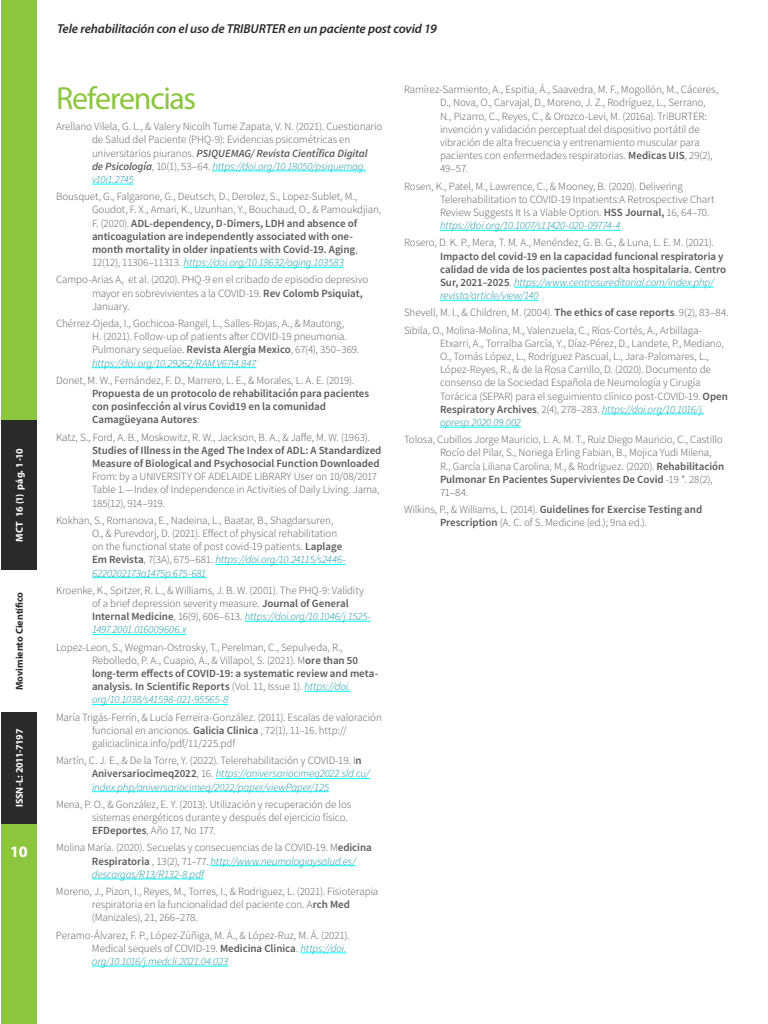
<style>
.page{position:relative;width:768px;height:1024px;background:#fff}
.page>*{position:absolute;margin:0;border:0;box-sizing:border-box;transform-origin:0 0}
.t1{font:32px "Myriad Pro";letter-spacing:-.04em;color:#8cc63f}
.t2{font:700 16px "Myriad Pro";color:#fff}
.t3{font:italic 600 13px "Myriad Pro";letter-spacing:-.01em;color:#2a2a2a}
.t4{font:300 11px/13.2px "Source Sans Pro";letter-spacing:-.01em;color:#5a5a5a}
.t5{font:600 11px/13.2px "Source Sans Pro";letter-spacing:-.005em;color:#5a5a5a}
.t6{font:italic 300 11px/13.2px "Source Sans Pro";letter-spacing:-.01em;color:#09909f}
.t7{font:700 10px "Myriad Pro";letter-spacing:-.015em;color:#fff}
.t8{font:700 10px "Myriad Pro";color:#2a2a2a}
.s1{font-weight:600;font-style:italic}
.s2{font-style:italic;color:#09909f}
.s3{font-weight:600}
.s4{font-weight:300}
.s5{font-style:normal;color:#5a5a5a}
.s6{font-weight:600;font-style:normal;color:#5a5a5a}
.s7{font-weight:300;font-style:italic;color:#09909f}
</style>
<div class="page">
<div style="left:1px;top:712px;width:36px;height:312px;background:#8cc63f"></div>
<div style="left:1px;top:0;width:36px;height:570px;background:#8cc63f"></div>
<div style="left:1px;top:420px;width:36px;height:150px;background:#2a2a2a"></div>
<div style="left:1px;top:712px;width:36px;height:112px;background:#2a2a2a"></div>
<hr style="left:212px;top:171px;width:154px;height:1px;background:#0ff">
<hr style="left:92px;top:184px;width:42px;height:1px;background:#0ff">
<hr style="left:184px;top:267px;width:160px;height:1px;background:#0ff">
<hr style="left:92px;top:367px;width:164px;height:1px;background:#0ff">
<hr style="left:215px;top:564px;width:131px;height:1px;background:#0ff">
<hr style="left:92px;top:577px;width:114px;height:1px;background:#0ff">
<hr style="left:245px;top:621px;width:126px;height:1px;background:#0ff">
<hr style="left:92px;top:634px;width:94px;height:1px;background:#0ff">
<hr style="left:304px;top:691px;width:46px;height:1px;background:#0ff">
<hr style="left:92px;top:704px;width:136px;height:1px;background:#0ff">
<hr style="left:216px;top:778px;width:154px;height:1px;background:#0ff">
<hr style="left:92px;top:791px;width:237px;height:1px;background:#0ff">
<hr style="left:211px;top:865px;width:145px;height:1px;background:#0ff">
<hr style="left:92px;top:879px;width:112px;height:1px;background:#0ff">
<hr style="left:300px;top:953px;width:46px;height:1px;background:#0ff">
<hr style="left:92px;top:966px;width:136px;height:1px;background:#0ff">
<hr style="left:440px;top:230px;width:181px;height:1px;background:#0ff">
<hr style="left:514px;top:287px;width:200px;height:1px;background:#0ff">
<hr style="left:440px;top:300px;width:99px;height:1px;background:#0ff">
<hr style="left:602px;top:414px;width:102px;height:1px;background:#0ff">
<hr style="left:440px;top:427px;width:81px;height:1px;background:#0ff">
<p class="t7" style="left:13px;top:542px;width:95px;rotate:-90deg">MCT 16 (1) pág. 1-10</p>
<p class="t8" style="left:13px;top:690px;width:100px;rotate:-90deg">Movimiento Científico</p>
<p class="t7" style="left:13px;top:807px;width:80px;rotate:-90deg">ISSN-L: 2011-7197</p>
<h2 class="t2" style="left:10px;top:841px;width:19px">10</h2>
<p class="t3" style="left:57px;top:20px;width:381px">Tele rehabilitación con el uso de TRIBURTER en un paciente post covid 19</p>
<h1 class="t1" style="left:56px;top:79px;width:142px">Referencias</h1>
<p class="t4" style="left:92px;top:120px;width:292px;text-indent:-36px">Arellano Vilela, G. L., &amp; Valery Nicolh Tume Zapata, V. N. (2021). Cuestionario de Salud del Paciente (PHQ-9): Evidencias psicométricas en universitarios piuranos. <span class="s1">PSIQUEMAG/ Revista Científica Digital<br>de Psicología</span>, 10(1), 53–64. <span class="s2">https://doi.org/10.18050/psiquemag. v10i1.2745</span></p>
<p class="t4" style="left:92px;top:190px;width:291px;text-indent:-36px">Bousquet, G., Falgarone, G., Deutsch, D., Derolez, S., Lopez-Sublet, M., Goudot, F. X., Amari, K., Uzunhan, Y., Bouchaud, O., &amp; Pamoukdjian, F. (2020). <span class="s3">ADL-dependency, D-Dimers, LDH and absence of anticoagulation are independently associated with one&shy;month mortality in older inpatients with Covid-19. Aging</span>, 12(12), 11306–11313. <span class="s2">https://doi.org/10.18632/aging.103583</span></p>
<p class="t4" style="left:92px;top:273px;width:278px;text-indent:-36px">Campo-Arias A, et al. (2020). PHQ-9 en el cribado de episodio depresivo mayor en sobrevivientes a la COVID-19. <span class="s3">Rev Colomb Psiquiat,<br></span>January.</p>
<p class="t4" style="left:92px;top:317px;width:269px;text-indent:-36px">Chérrez-Ojeda, I., Gochicoa-Rangel, L., Salles-Rojas, A., &amp; Mautong,<br>H. (2021). Follow-up of patients after COVID-19 pneumonia.<br>Pulmonary sequelae. <span class="s3">Revista Alergia Mexico</span>, 67(4), 350–369. <span class="s2">https://doi.org/10.29262/RAM.V67I4.847</span></p>
<p class="t4" style="left:56px;top:374px;width:300px">Donet, M. W., Fernández, F. D., Marrero, L. E., &amp; Morales, L. A. E. (2019).</p>
<p class="t5" style="left:92px;top:387px;width:279px">Propuesta de un protocolo de rehabilitación para pacientes con posinfección al virus Covid19 en la comunidad<br>Camagüeyana Autores<span class="s4">:</span></p>
<p class="t4" style="left:56px;top:430px;width:315px">Katz, S., Ford, A. B., Moskowitz, R. W., Jackson, B. A., &amp; Jaffe, M. W. (1963).</p>
<p class="t5" style="left:92px;top:443px;width:291px">Studies of Illness in the Aged The Index of ADL: A Standardized<br>Measure of Biological and Psychosocial Function Downloaded</p>
<p class="t4" style="left:92px;top:470px;width:289px">From: by a UNIVERSITY OF ADELAIDE LIBRARY User on 10/08/2017<br>Table 1.—Index of Independence in Activities of Daily Living. Jama,<br>185(12), 914–919.</p>
<p class="t4" style="left:92px;top:514px;width:255px;text-indent:-36px">Kokhan, S., Romanova, E., Nadeina, L., Baatar, B., Shagdarsuren, O., &amp; Purevdorj, D. (2021). Effect of physical rehabilitation on the functional state of post covid-19 patients. <span class="s3">Laplage Em Revista</span>, 7(3A), 675–681. <span class="s2">https://doi.org/10.24115/s2446- 6220202173a1475p.675-681</span></p>
<p class="t4" style="left:92px;top:584px;width:280px;text-indent:-36px">Kroenke, K., Spitzer, R. L., &amp; Williams, J. B. W. (2001). The PHQ-9: Validity of a brief depression severity measure. <span class="s3">Journal of General Internal Medicine</span>, 16(9), 606–613. <span class="s2">https://doi.org/10.1046/j.1525- 1497.2001.016009606.x</span></p>
<p class="t4" style="left:92px;top:640px;width:288px;text-indent:-36px">Lopez-Leon, S., Wegman-Ostrosky, T., Perelman, C., Sepulveda, R., Rebolledo, P. A., Cuapio, A., &amp; Villapol, S. (2021). M<span class="s3">ore than 50 long-term effects of COVID-19: a systematic review and meta&shy;analysis. In Scientific Reports</span> (Vol. 11, Issue 1). <span class="s2">https://doi. org/10.1038/s41598-021-95565-8</span></p>
<p class="t4" style="left:92px;top:710px;width:291px;text-indent:-36px">María Trigás-Ferrín, &amp; Lucía Ferreira-González. (2011). Escalas de valoración funcional en ancionos. <span class="s3">Galicia Clinica</span> , 72(1), 11–16. http:// galiciaclinica.info/pdf/11/225.pdf</p>
<p class="t6" style="left:92px;top:754px;width:279px;text-indent:-36px"><span class="s5">Martín, C. J. E., &amp; De la Torre, Y. (2022). Telerehabilitación y COVID-19. I</span><span class="s6">n<br>Aniversariocimeq2022</span><span class="s5">, 16.</span> https://aniversariocimeq2022.sld.cu/ index.php/aniversariocimeq/2022/paper/viewPaper/125</p>
<p class="t4" style="left:92px;top:798px;width:261px;text-indent:-36px">Mena, P. O., &amp; González, E. Y. (2013). Utilización y recuperación de los sistemas energéticos durante y después del ejercicio físico.<br><span class="s3">EFDeportes</span>, Año 17, No 177.</p>
<p class="t4" style="left:92px;top:841px;width:281px;text-indent:-36px">Molina María. (2020). Secuelas y consecuencias de la COVID-19. M<span class="s3">edicina<br>Respiratoria</span> , 13(2), 71–77. <span class="s2">http://www.neumologiaysalud.es/ descargas/R13/R132-8.pdf</span></p>
<p class="t4" style="left:92px;top:885px;width:288px;text-indent:-36px">Moreno, J., Pizon, I., Reyes, M., Torres, I., &amp; Rodriguez, L. (2021). Fisioterapia respiratoria en la funcionalidad del paciente con. A<span class="s3">rch Med </span>(Manizales), 21, 266–278.</p>
<p class="t4" style="left:92px;top:928px;width:259px;text-indent:-36px">Peramo-Álvarez, F. P., López-Zúñiga, M. Á., &amp; López-Ruz, M. Á. (2021).<br>Medical sequels of COVID-19. <span class="s3">Medicina Clinica</span>. <span class="s2">https://doi. org/10.1016/j.medcli.2021.04.023</span></p>
<p class="t4" style="left:440px;top:83px;width:280px;text-indent:-36px">Ramírez-Sarmiento, A., Espitia, Á., Saavedra, M. F., Mogollón, M., Cáceres, D., Nova, O., Carvajal, D., Moreno, J. Z., Rodríguez, L., Serrano, N., Pizarro, C., Reyes, C., &amp; Orozco-Levi, M. (2016a). TriBURTER: invención y validación perceptual del dispositivo portátil de vibración de alta frecuencia y entrenamiento muscular para pacientes con enfermedades respiratorias. <span class="s3">Medicas UIS</span>, 29(2), 49–57.</p>
<p class="t4" style="left:440px;top:179px;width:276px;text-indent:-36px">Rosen, K., Patel, M., Lawrence, C., &amp; Mooney, B. (2020). Delivering Telerehabilitation to COVID-19 Inpatients:A Retrospective Chart Review Suggests It Is a Viable Option. <span class="s3">HSS Journal,</span> 16, 64–70. <span class="s2">https://doi.org/10.1007/s11420-020-09774-4</span></p>
<p class="t4" style="left:404px;top:236px;width:311px">Rosero, D. K. P., Mera, T. M. A., Menéndez, G. B. G., &amp; Luna, L. E. M. (2021).</p>
<p class="t5" style="left:440px;top:249px;width:288px">Impacto del covid-19 en la capacidad funcional respiratoria y calidad de vida de los pacientes post alta hospitalaria. Centro Sur, 2021–2025<span class="s4">.</span> <span class="s7">https://www.centrosureditorial.com/index.php/ revista/article/view/140</span></p>
<p class="t4" style="left:404px;top:304px;width:326px;line-height:17.2px">Shevell, M. I., &amp; Children, M. (2004). <span class="s3">The ethics of case reports</span>. 9(2), 83–84.<br>Sibila, O., Molina-Molina, M., Valenzuela, C., Ríos-Cortés, A., Arbillaga-</p>
<p class="t4" style="left:440px;top:337px;width:290px">Etxarri, A., Torralba García, Y., Díaz-Pérez, D., Landete, P., Mediano, O., Tomás López, L., Rodríguez Pascual, L., Jara-Palomares, L., López-Reyes, R., &amp; de la Rosa Carrillo, D. (2020). Documento de consenso de la Sociedad Española de Neumología y Cirugía Torácica (SEPAR) para el seguimiento clínico post-COVID-19. <span class="s3">Open Respiratory Archives</span>, 2(4), 278–283. <span class="s2">https://doi.org/10.1016/j. opresp.2020.09.002</span></p>
<p class="t4" style="left:440px;top:433px;width:286px;text-indent:-36px">Tolosa, Cubillos Jorge Mauricio, L. A. M. T., Ruiz Diego Mauricio, C., Castillo Rocío del Pilar, S., Noriega Erling Fabian, B., Mojica Yudi Milena, R., García Liliana Carolina, M., &amp; Rodríguez. (2020). <span class="s3">Rehabilitación Pulmonar En Pacientes Supervivientes De Covid</span> -19 *. 28(2), 71–84.</p>
<p class="t4" style="left:440px;top:503px;width:264px;text-indent:-36px">Wilkins, P., &amp; Williams, L. (2014). <span class="s3">Guidelines for Exercise Testing and<br>Prescription</span> (A. C. of S. Medicine (ed.); 9na ed.).</p>
</div>
